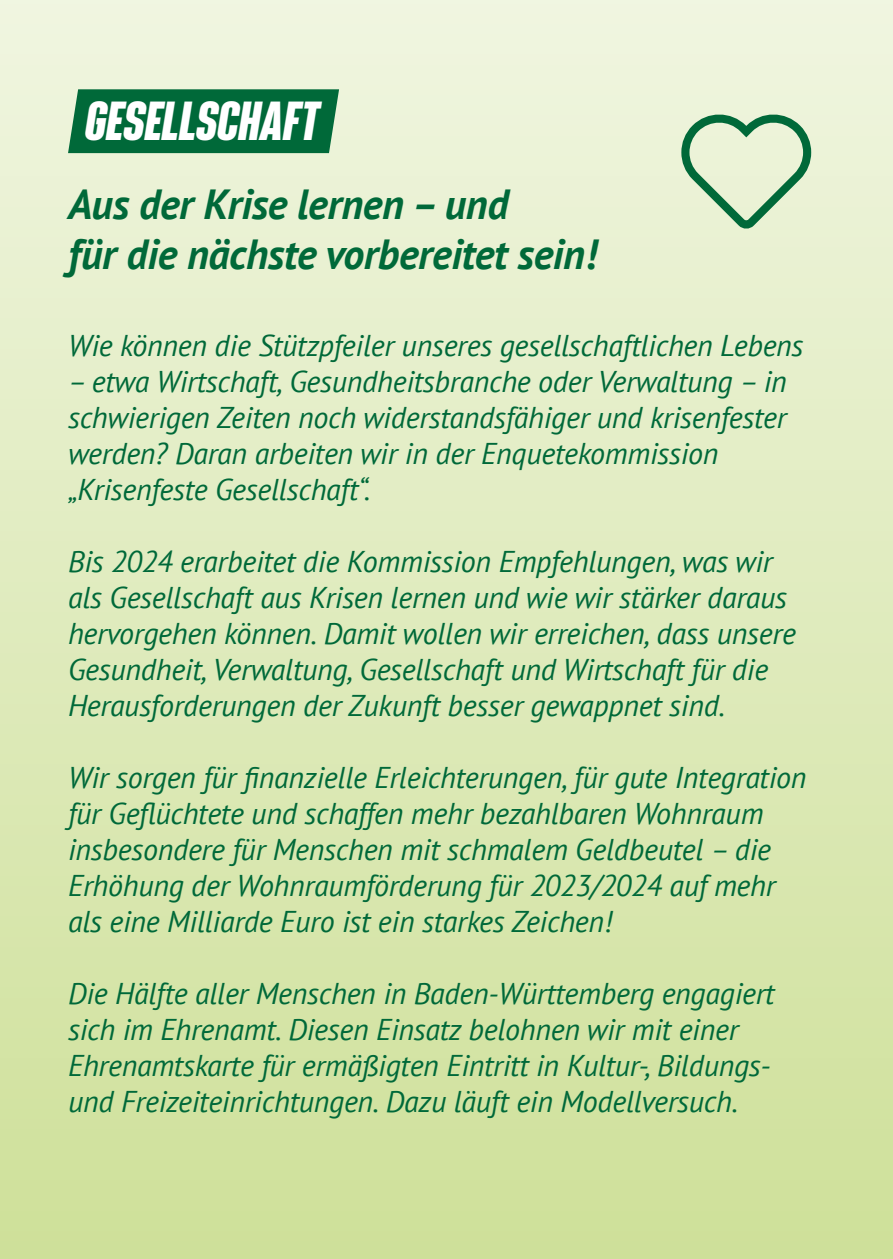
<style>
.page{position:relative;width:893px;height:1259px;background:#fff}
.page>*{position:absolute;margin:0;border:0;box-sizing:border-box;transform-origin:0 0}
.t1{font:italic 700 48px "Bereit";letter-spacing:-.01em;color:#fff}
.t2{font:italic 700 42px/50.4px "PT Sans";letter-spacing:-.01em;color:#006939}
.t3{font:italic 30px/36px "PT Sans";letter-spacing:-.01em;color:#006939}
</style>
<div class="page">
<div style="left:0;top:0;width:893px;height:1259px;background:linear-gradient(to bottom,#f0f5e0,#cee099)"></div>
<div style="left:68px;top:89px;width:271px;height:64px;background:#006939"></div>
<svg style="left:677px;top:104px;width:138px;height:133px;background:#c5dcbd"></svg>
<h1 class="t1" style="left:85px;top:93px;width:236px">GESELLSCHAFT</h1>
<h2 class="t2" style="left:68px;top:178px;width:530px">Aus der Krise lernen – und<br>für die nächste vorbereitet sein!</h2>
<p class="t3" style="left:68px;top:326px;width:737px">Wie können die Stützpfeiler unseres gesellschaftlichen Lebens</p>
<p class="t3" style="left:68px;top:362px;width:720px">– etwa Wirtschaft, Gesundheitsbranche oder Verwaltung – in schwierigen Zeiten noch widerstandsfähiger und krisenfester werden? Daran arbeiten wir in der Enquetekommission „Krisenfeste Gesellschaft“.</p>
<p class="t3" style="left:68px;top:542px;width:729px">Bis 2024 erarbeitet die Kommission Empfehlungen, was wir als Gesellschaft aus Krisen lernen und wie wir stärker daraus hervorgehen können. Damit wollen wir erreichen, dass unsere Gesundheit, Verwaltung, Gesellschaft und Wirtschaft für die Herausforderungen der Zukunft besser gewappnet sind.</p>
<p class="t3" style="left:68px;top:758px;width:740px">Wir sorgen für finanzielle Erleichterungen, für gute Integration für Geflüchtete und schaffen mehr bezahlbaren Wohnraum insbesondere für Menschen mit schmalem Geldbeutel – die Erhöhung der Wohnraumförderung für 2023/2024 auf mehr als eine Milliarde Euro ist ein starkes Zeichen!</p>
<p class="t3" style="left:68px;top:974px;width:708px">Die Hälfte aller Menschen in Baden-Württemberg engagiert sich im Ehrenamt. Diesen Einsatz belohnen wir mit einer Ehrenamtskarte für ermäßigten Eintritt in Kultur-, Bildungs&shy;und Freizeiteinrichtungen. Dazu läuft ein Modellversuch.</p>
</div>
